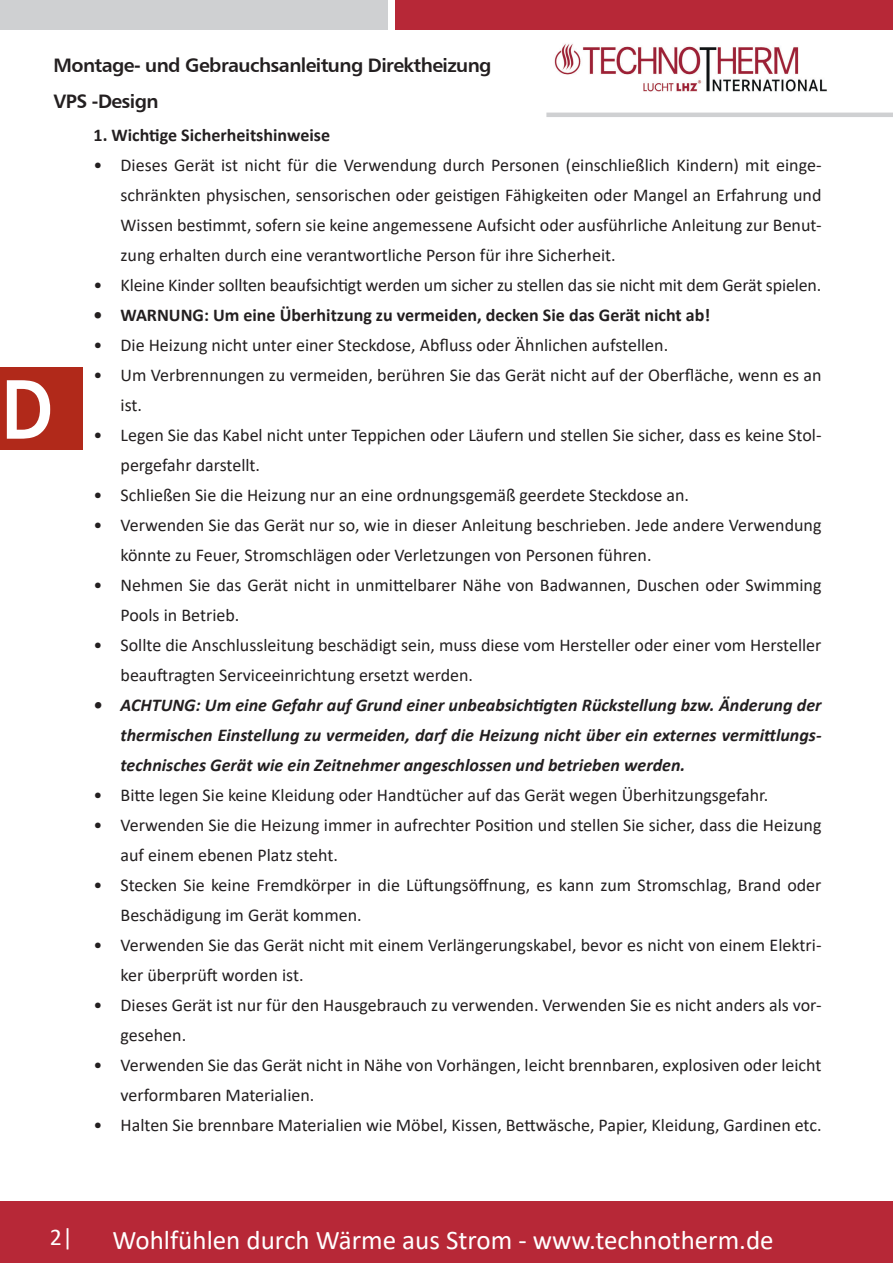
<style>
.page{position:relative;width:893px;height:1263px;background:#fff}
.page>*{position:absolute;margin:0;border:0;box-sizing:border-box;transform-origin:0 0}
.t1{font:84.3px "Humanist 777 BT Bold B";color:#fff;scale:.85 1}
.t2{font:27px "Calibri";color:#fff}
.t3{font:24px "Calibri";color:#fff}
.t4{font:19.5px/36px "Humanist 777 BT Bold B";letter-spacing:-.03em;color:#231f20}
.t5{font:18px/30px "Calibri";color:#231f20}
.t6{font:italic 700 18px/30px "Calibri";color:#231f20;text-align:justify}
.t7{font:700 18px "Calibri";color:#231f20}
</style>
<div class="page">
<img style="left:554px;top:44px;width:273px;height:48px">
<div style="left:0;top:1201px;width:873px;height:62px;background:#b72837"></div>
<div style="left:396px;top:0;width:497px;height:30px;background:#b72837"></div>
<div style="left:0;top:0;width:387px;height:30px;background:#cfd0d2"></div>
<hr style="left:546px;top:113px;width:347px;height:4px;background:#cfd0d2">
<svg style="left:873px;top:1201px;width:20px;height:62px"></svg>
<div style="left:0;top:367px;width:83px;height:83px;background:#b1291a"></div>
<p class="t4" style="left:54px;top:47px;width:439px">Montage- und Gebrauchsanleitung Direktheizung<br>VPS -Design</p>
<h1 class="t1" style="left:1px;top:356px;width:62px">D</h1>
<p class="t7" style="left:94px;top:122px;width:238px">1. Wichtige Sicherheitshinweise</p>
<p class="t5" style="left:121px;top:150px;width:702px;text-align:justify;text-indent:-27px">• Dieses Gerät ist nicht für die Verwendung durch Personen (einschließlich Kindern) mit einge&shy;schränkten physischen, sensorischen oder geistigen Fähigkeiten oder Mangel an Erfahrung und Wissen bestimmt, sofern sie keine angemessene Aufsicht oder ausführliche Anleitung zur Benut&shy;zung erhalten durch eine verantwortliche Person für ihre Sicherheit.</p>
<p class="t5" style="left:94px;top:270px;width:729px">• Kleine Kinder sollten beaufsichtigt werden um sicher zu stellen das sie nicht mit dem Gerät spielen.</p>
<p class="t7" style="left:94px;top:302px;width:618px">• WARNUNG: Um eine Überhitzung zu vermeiden, decken Sie das Gerät nicht ab!</p>
<p class="t5" style="left:94px;top:330px;width:576px">• Die Heizung nicht unter einer Steckdose, Abfluss oder Ähnlichen aufstellen.</p>
<p class="t5" style="left:121px;top:360px;width:702px;text-indent:-27px">• Um Verbrennungen zu vermeiden, berühren Sie das Gerät nicht auf der Oberfläche, wenn es an ist.</p>
<p class="t5" style="left:121px;top:420px;width:702px;text-indent:-27px">• Legen Sie das Kabel nicht unter Teppichen oder Läufern und stellen Sie sicher, dass es keine Stol&shy;pergefahr darstellt.</p>
<p class="t5" style="left:94px;top:480px;width:597px">• Schließen Sie die Heizung nur an eine ordnungsgemäß geerdete Steckdose an.</p>
<p class="t5" style="left:121px;top:510px;width:702px;text-indent:-27px">• Verwenden Sie das Gerät nur so, wie in dieser Anleitung beschrieben. Jede andere Verwendung könnte zu Feuer, Stromschlägen oder Verletzungen von Personen führen.</p>
<p class="t5" style="left:121px;top:570px;width:702px;text-indent:-27px">• Nehmen Sie das Gerät nicht in unmittelbarer Nähe von Badwannen, Duschen oder Swimming<br>Pools in Betrieb.</p>
<p class="t5" style="left:121px;top:630px;width:702px;text-indent:-27px">• Sollte die Anschlussleitung beschädigt sein, muss diese vom Hersteller oder einer vom Hersteller beauftragten Serviceeinrichtung ersetzt werden.</p>
<p class="t6" style="left:121px;top:690px;width:702px;text-indent:-27px">• ACHTUNG: Um eine Gefahr auf Grund einer unbeabsichtigten Rückstellung bzw. Änderung der thermischen Einstellung zu vermeiden, darf die Heizung nicht über ein externes vermittlungs&shy;technisches Gerät wie ein Zeitnehmer angeschlossen und betrieben werden.</p>
<p class="t5" style="left:94px;top:780px;width:676px">• Bitte legen Sie keine Kleidung oder Handtücher auf das Gerät wegen Überhitzungsgefahr.</p>
<p class="t5" style="left:121px;top:810px;width:702px;text-indent:-27px">• Verwenden Sie die Heizung immer in aufrechter Position und stellen Sie sicher, dass die Heizung auf einem ebenen Platz steht.</p>
<p class="t5" style="left:121px;top:870px;width:702px;text-indent:-27px">• Stecken Sie keine Fremdkörper in die Lüftungsöffnung, es kann zum Stromschlag, Brand oder<br>Beschädigung im Gerät kommen.</p>
<p class="t5" style="left:121px;top:930px;width:702px;text-indent:-27px">• Verwenden Sie das Gerät nicht mit einem Verlängerungskabel, bevor es nicht von einem Elektri&shy;ker überprüft worden ist.</p>
<p class="t5" style="left:121px;top:990px;width:702px;text-indent:-27px">• Dieses Gerät ist nur für den Hausgebrauch zu verwenden. Verwenden Sie es nicht anders als vor&shy;gesehen.</p>
<p class="t5" style="left:121px;top:1050px;width:702px;text-indent:-27px">• Verwenden Sie das Gerät nicht in Nähe von Vorhängen, leicht brennbaren, explosiven oder leicht verformbaren Materialien.</p>
<p class="t5" style="left:94px;top:1110px;width:729px">• Halten Sie brennbare Materialien wie Möbel, Kissen, Bettwäsche, Papier, Kleidung, Gardinen etc.</p>
<h3 class="t3" style="left:50px;top:1220px;width:25px">2|</h3>
<h2 class="t2" style="left:113px;top:1221px;width:663px">Wohlfühlen durch Wärme aus Strom - www.technotherm.de</h2>
</div>
